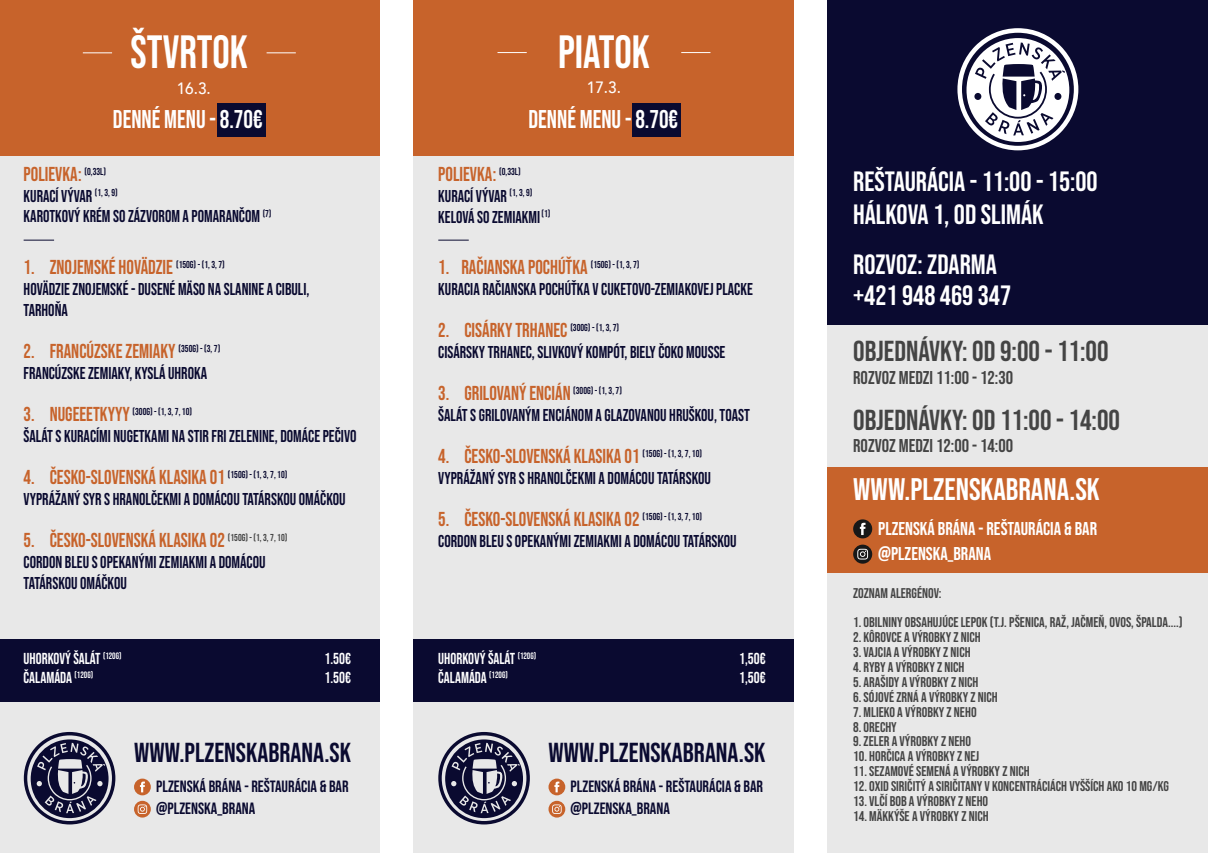
<style>
.page{position:relative;width:1208px;height:853px;background:#fff}
.page>*{position:absolute;margin:0;border:0;box-sizing:border-box;transform-origin:0 0}
.t1{font:46.42px "Bebas Neue";color:#fff;scale:.94 1}
.t2{font:31.05px "Bebas Neue";color:#fff}
.t3{font:28.8px "Bebas Neue";color:#444}
.t4{font:27.83px/33.4px "Bebas Neue";color:#fff}
.t5{font:27.38px "Bebas Neue";color:#0a0a30}
.t6{font:25.58px "Bebas Neue";color:#fff;scale:.94 1}
.t7{font:20.1px "Bebas Neue";color:#c7632b;scale:.94 1}
.t8{font:18.45px "Bebas Neue";color:#444}
.t9{font:18.45px/25.1px "Bebas Neue";color:#fff}
.t10{font:17.1px/21px "Bebas Neue";color:#0a0a30;scale:.94 1}
.t11{font:500 16.35px "Avenir";color:#fff;scale:.94 1}
.t12{font:16.27px/22.1px "Bebas Neue";color:#0a0a30}
.t13{font:15.83px "Bebas Neue";color:#fff;scale:.94 1}
.t14{font:14.02px "Bebas Neue";color:#444}
.t15{font:10.05px "Bebas Neue";color:#0a0a30;scale:.94 1}
.s1{font-size:20.1px;color:#c7632b}
</style>
<div class="page">
<div style="left:827px;top:126px;width:380px;height:727px;background:#e8e8e8"></div>
<div style="left:827px;top:0;width:380px;height:324px;background:#0a0a30"></div>
<div style="left:827px;top:468px;width:380px;height:105px;background:#c7632b"></div>
<svg style="left:957px;top:28px;width:121px;height:122px"></svg>
<div style="left:853px;top:519px;width:19px;height:19px;background:#181818;border-radius:50%"></div>
<svg style="left:859px;top:523px;width:6px;height:12px"></svg>
<svg style="left:853px;top:545px;width:19px;height:19px"></svg>
<svg style="left:857px;top:549px;width:10px;height:10px"></svg>
<div style="left:0;top:112px;width:379px;height:741px;background:#e8e8e8"></div>
<div style="left:0;top:0;width:379px;height:156px;background:#c7632b"></div>
<hr style="left:266px;top:52px;width:30px;height:1px;background:#fff">
<svg style="left:83px;top:52px;width:29px;height:1px"></svg>
<hr style="left:24px;top:240px;width:30px;height:1px;background:#0a0a30">
<div style="left:0;top:639px;width:379px;height:62px;background:#0a0a30"></div>
<div style="left:217px;top:103px;width:49px;height:33px;background:#0a0a30"></div>
<div style="left:414px;top:134px;width:379px;height:718px;background:#e8e8e8"></div>
<div style="left:414px;top:0;width:379px;height:156px;background:#c7632b"></div>
<hr style="left:438px;top:240px;width:30px;height:1px;background:#0a0a30">
<div style="left:414px;top:639px;width:379px;height:62px;background:#0a0a30"></div>
<div style="left:632px;top:103px;width:49px;height:33px;background:#0a0a30"></div>
<svg style="left:681px;top:52px;width:29px;height:1px"></svg>
<svg style="left:497px;top:52px;width:29px;height:1px"></svg>
<div style="left:134px;top:778px;width:17px;height:17px;background:#c7632b;border-radius:50%"></div>
<svg style="left:140px;top:781px;width:5px;height:11px"></svg>
<svg style="left:134px;top:801px;width:17px;height:16px"></svg>
<svg style="left:138px;top:804px;width:9px;height:10px"></svg>
<svg style="left:24px;top:732px;width:91px;height:92px"></svg>
<div style="left:548px;top:778px;width:17px;height:17px;background:#c7632b;border-radius:50%"></div>
<svg style="left:554px;top:781px;width:5px;height:11px"></svg>
<svg style="left:548px;top:801px;width:17px;height:16px"></svg>
<svg style="left:552px;top:804px;width:9px;height:10px"></svg>
<svg style="left:438px;top:732px;width:91px;height:92px"></svg>
<h1 class="t1" style="left:131px;top:26px;width:126px">ŠTVRTOK</h1>
<p class="t11" style="left:177px;top:74px;width:38px">16.3.</p>
<h3 class="t6" style="left:113px;top:104px;width:161px">DENNÉ MENU - 8.70€</h3>
<p class="t7" style="left:24px;top:163px;width:89px">POLIEVKA: <sup>(0,33L)</sup></p>
<p class="t10" style="left:24px;top:185px;width:265px;line-height:20.5px">KURACÍ VÝVAR <sup>(1,</sup> <sup>3,</sup> <sup>9)<br></sup>KAROTKOVÝ KRÉM SO ZÁZVOROM A POMARANČOM <sup>(7)</sup></p>
<p class="t7" style="left:24px;top:256px;width:215px">1. ZNOJEMSKÉ HOVÄDZIE <sup>(150G)</sup> <sup>-</sup> <sup>(1,</sup> <sup>3,</sup> <sup>7)</sup></p>
<p class="t10" style="left:24px;top:278px;width:305px">HOVÄDZIE ZNOJEMSKÉ - DUSENÉ MÄSO NA SLANINE A CIBULI,<br>TARHOŇA</p>
<p class="t7" style="left:24px;top:340px;width:211px">2. FRANCÚZSKE ZEMIAKY <sup>(350G)</sup> <sup>-</sup> <sup>(3,</sup> <sup>7)</sup></p>
<p class="t10" style="left:24px;top:362px;width:197px">FRANCÚZSKE ZEMIAKY, KYSLÁ UHROKA</p>
<p class="t15" style="left:24px;top:406px;width:181px"><span class="s1">3. NUGEEETKYYY</span> (300G) - (1, 3, 7, 10)</p>
<p class="t10" style="left:24px;top:425px;width:355px">ŠALÁT S KURACÍMI NUGETKAMI NA STIR FRI ZELENINE, DOMÁCE PEČIVO</p>
<p class="t7" style="left:24px;top:466px;width:282px">4. ČESKO-SLOVENSKÁ KLASIKA 01 <sup>(150G)</sup> <sup>-</sup> <sup>(1,</sup> <sup>3,</sup> <sup>7,</sup> <sup>10)</sup></p>
<p class="t10" style="left:24px;top:488px;width:344px">VYPRÁŽANÝ SYR S HRANOLČEKMI A DOMÁCOU TATÁRSKOU OMÁČKOU</p>
<p class="t7" style="left:24px;top:529px;width:282px">5. ČESKO-SLOVENSKÁ KLASIKA 02 <sup>(150G)</sup> <sup>-</sup> <sup>(1,</sup> <sup>3,</sup> <sup>7,</sup> <sup>10)</sup></p>
<p class="t10" style="left:24px;top:551px;width:259px">CORDON BLEU S OPEKANÝMI ZEMIAKMI A DOMÁCOU<br>TATÁRSKOU OMÁČKOU</p>
<p class="t13" style="left:24px;top:650px;width:106px">UHORKOVÝ ŠALÁT <sup>(120G)</sup></p>
<p class="t13" style="left:324px;top:650px;width:30px">1.50€</p>
<p class="t13" style="left:24px;top:669px;width:75px">ČALAMÁDA <sup>(120G)</sup></p>
<p class="t13" style="left:324px;top:669px;width:30px">1.50€</p>
<h3 class="t5" style="left:134px;top:737px;width:218px">WWW.PLZENSKABRANA.SK</h3>
<p class="t12" style="left:156px;top:775px;width:194px">PLZENSKÁ BRÁNA - REŠTAURÁCIA &amp; BAR @PLZENSKA_BRANA</p>
<h1 class="t1" style="left:558px;top:25px;width:99px">PIATOK</h1>
<h3 class="t6" style="left:528px;top:104px;width:161px">DENNÉ MENU - 8.70€</h3>
<p class="t11" style="left:586px;top:73px;width:38px">17.3.</p>
<p class="t7" style="left:438px;top:163px;width:89px">POLIEVKA: <sup>(0,33L)</sup></p>
<p class="t10" style="left:438px;top:185px;width:121px">KURACÍ VÝVAR <sup>(1,</sup> <sup>3,</sup> <sup>9)<br></sup>KELOVÁ SO ZEMIAKMI <sup>(1)</sup></p>
<p class="t7" style="left:438px;top:256px;width:215px">1. RAČIANSKA POCHÚŤKA <sup>(150G)</sup> <sup>-</sup> <sup>(1,</sup> <sup>3,</sup> <sup>7)</sup></p>
<p class="t10" style="left:438px;top:278px;width:336px">KURACIA RAČIANSKA POCHÚŤKA V CUKETOVO-ZEMIAKOVEJ PLACKE</p>
<p class="t7" style="left:438px;top:319px;width:194px">2. CISÁRKY TRHANEC <sup>(300G)</sup> <sup>-</sup> <sup>(1,</sup> <sup>3,</sup> <sup>7)</sup></p>
<p class="t10" style="left:438px;top:341px;width:307px">CISÁRSKY TRHANEC, SLIVKOVÝ KOMPÓT, BIELY ČOKO MOUSSE</p>
<p class="t7" style="left:438px;top:382px;width:197px">3. GRILOVANÝ ENCIÁN <sup>(300G)</sup> <sup>-</sup> <sup>(1,</sup> <sup>3,</sup> <sup>7)</sup></p>
<p class="t10" style="left:438px;top:404px;width:333px">ŠALÁT S GRILOVANÝM ENCIÁNOM A GLAZOVANOU HRUŠKOU, TOAST</p>
<p class="t7" style="left:438px;top:445px;width:282px">4. ČESKO-SLOVENSKÁ KLASIKA 01 <sup>(150G)</sup> <sup>-</sup> <sup>(1,</sup> <sup>3,</sup> <sup>7,</sup> <sup>10)</sup></p>
<p class="t10" style="left:438px;top:467px;width:291px">VYPRÁŽANÝ SYR S HRANOLČEKMI A DOMÁCOU TATÁRSKOU</p>
<p class="t7" style="left:438px;top:508px;width:282px">5. ČESKO-SLOVENSKÁ KLASIKA 02 <sup>(150G)</sup> <sup>-</sup> <sup>(1,</sup> <sup>3,</sup> <sup>7,</sup> <sup>10)</sup></p>
<p class="t10" style="left:438px;top:530px;width:319px">CORDON BLEU S OPEKANÝMI ZEMIAKMI A DOMÁCOU TATÁRSKOU</p>
<p class="t13" style="left:438px;top:650px;width:106px">UHORKOVÝ ŠALÁT <sup>(120G)</sup></p>
<p class="t13" style="left:739px;top:650px;width:30px">1,50€</p>
<p class="t13" style="left:438px;top:669px;width:75px">ČALAMÁDA <sup>(120G)</sup></p>
<p class="t13" style="left:739px;top:669px;width:30px">1,50€</p>
<h3 class="t5" style="left:548px;top:737px;width:218px">WWW.PLZENSKABRANA.SK</h3>
<p class="t12" style="left:570px;top:775px;width:194px">PLZENSKÁ BRÁNA - REŠTAURÁCIA &amp; BAR @PLZENSKA_BRANA</p>
<h3 class="t4" style="left:853px;top:164px;width:246px">REŠTAURÁCIA - 11:00 - 15:00<br>HÁLKOVA 1, OD SLIMÁK</h3>
<h3 class="t4" style="left:853px;top:247px;width:145px">ROZVOZ: ZDARMA</h3>
<h3 class="t4" style="left:853px;top:278px;width:159px">+421 948 469 347</h3>
<h3 class="t3" style="left:853px;top:335px;width:257px">OBJEDNÁVKY: OD 9:00 - 11:00</h3>
<p class="t8" style="left:853px;top:368px;width:161px">ROZVOZ MEDZI 11:00 - 12:30</p>
<h3 class="t3" style="left:853px;top:404px;width:268px">OBJEDNÁVKY: OD 11:00 - 14:00</h3>
<p class="t8" style="left:853px;top:435px;width:161px">ROZVOZ MEDZI 12:00 - 14:00</p>
<h2 class="t2" style="left:853px;top:472px;width:248px">WWW.PLZENSKABRANA.SK</h2>
<p class="t9" style="left:878px;top:516px;width:220px">PLZENSKÁ BRÁNA - REŠTAURÁCIA &amp; BAR @PLZENSKA_BRANA</p>
<p class="t14" style="left:853px;top:585px;width:90px">ZOZNAM ALERGÉNOV:</p>
<p class="t14" style="left:853px;top:615px;width:331px">1. OBILNINY OBSAHUJÚCE LEPOK (T.J. PŠENICA, RAŽ, JAČMEŇ, OVOS, ŠPALDA....)</p>
<p class="t14" style="left:853px;top:629px;width:129px">2. KÔROVCE A VÝROBKY Z NICH</p>
<p class="t14" style="left:853px;top:644px;width:119px">3. VAJCIA A VÝROBKY Z NICH</p>
<p class="t14" style="left:853px;top:659px;width:113px">4. RYBY A VÝROBKY Z NICH</p>
<p class="t14" style="left:853px;top:674px;width:127px">5. ARAŠIDY A VÝROBKY Z NICH</p>
<p class="t14" style="left:853px;top:689px;width:146px">6. SÓJOVÉ ZRNÁ A VÝROBKY Z NICH</p>
<p class="t14" style="left:853px;top:704px;width:125px">7. MLIEKO A VÝROBKY Z NEHO</p>
<p class="t14" style="left:853px;top:719px;width:45px">8. ORECHY</p>
<p class="t14" style="left:853px;top:734px;width:119px">9. ZELER A VÝROBKY Z NEHO</p>
<p class="t14" style="left:853px;top:748px;width:128px">10. HORČICA A VÝROBKY Z NEJ</p>
<p class="t14" style="left:853px;top:763px;width:178px">11. SEZAMOVÉ SEMENÁ A VÝROBKY Z NICH</p>
<p class="t14" style="left:853px;top:778px;width:317px">12. OXID SIRIČITÝ A SIRIČITANY V KONCENTRÁCIÁCH VYŠŠÍCH AKO 10 MG/KG</p>
<p class="t14" style="left:853px;top:793px;width:137px">13. VLČÍ BOB A VÝROBKY Z NEHO</p>
<p class="t14" style="left:853px;top:808px;width:137px">14. MÄKKÝŠE A VÝROBKY Z NICH</p>
</div>
